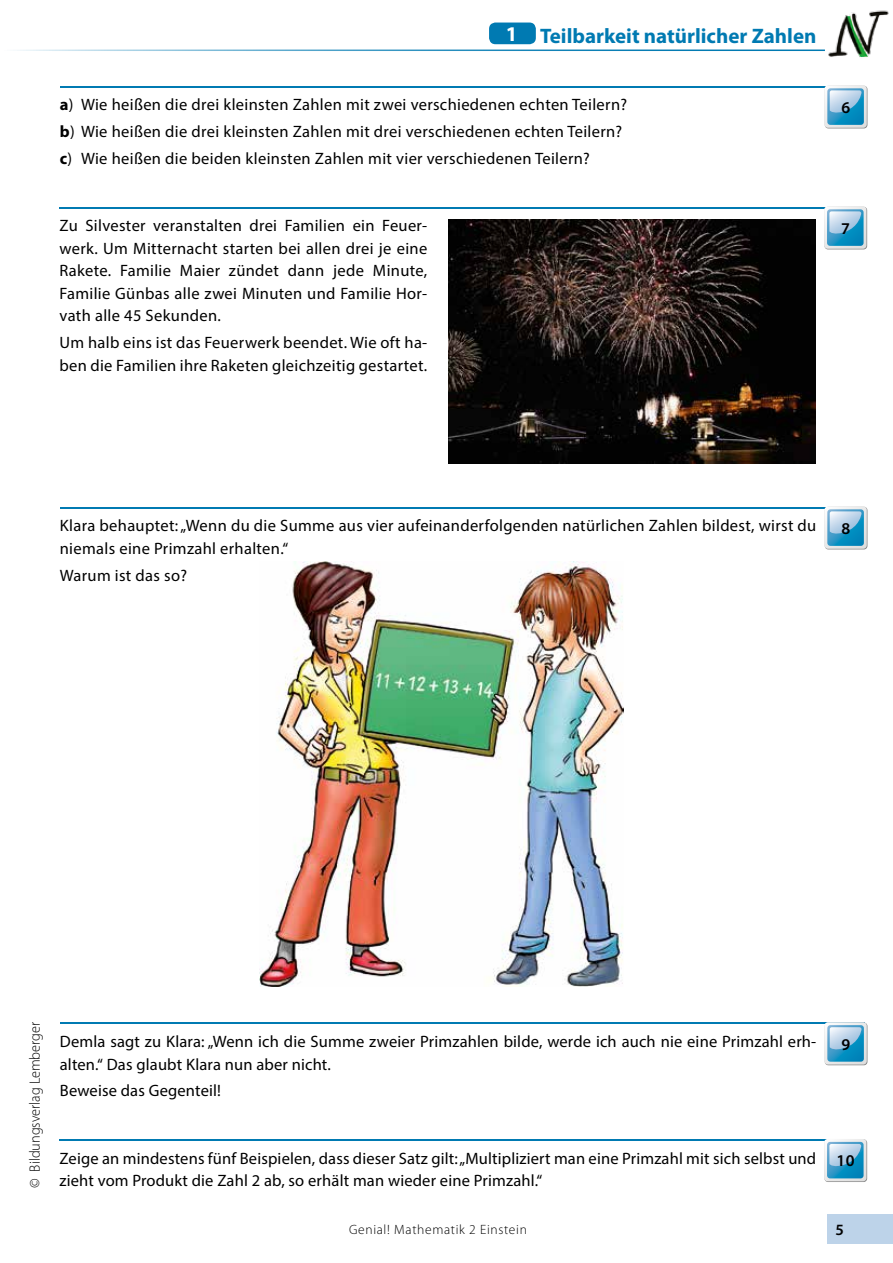
<style>
.page{position:relative;width:893px;height:1263px;background:#fff}
.page>*{position:absolute;margin:0;border:0;box-sizing:border-box;transform-origin:0 0}
.t1{font:700 21px "Myriad Pro";color:#007ab2}
.t2{font:16.5px/22.5px "Myriad Pro";letter-spacing:.02em;color:#000}
.t3{font:600 16.5px "Myriad Pro";color:#000}
.t4{font:600 15.75px "Myriad Pro";color:#000}
.t5{font:300 15px "Myriad Pro";color:#000;scale:.95 1}
.t6{font:300 13.5px "Myriad Pro";letter-spacing:.05em;color:#000}
.s1{color:#fff}
.s2{font-weight:700}
</style>
<div class="page">
<div style="left:827px;top:1214px;width:66px;height:30px;background:#bdd3e9"></div>
<hr style="left:0;top:50px;width:825px;height:1px;background:#007ab2">
<div style="left:489px;top:23px;width:47px;height:21px;background:#007ab2;border-radius:6px"></div>
<img style="left:828px;top:10px;width:61px;height:47px">
<hr style="left:60px;top:86px;width:804px;height:1px;background:#007ab2">
<svg style="left:824px;top:85px;width:43px;height:43px;background:#87bed9"></svg>
<hr style="left:60px;top:207px;width:804px;height:1px;background:#007ab2">
<div style="left:824px;top:207px;width:43px;height:42px;background:#b2b2b2;border-radius:4px"></div>
<svg style="left:824px;top:206px;width:42px;height:43px;background:#86bed9"></svg>
<hr style="left:60px;top:507px;width:804px;height:1px;background:#007ab2">
<svg style="left:824px;top:506px;width:43px;height:43px;background:#87bed9"></svg>
<hr style="left:60px;top:1023px;width:804px;height:1px;background:#007ab2">
<div style="left:825px;top:1022px;width:42px;height:43px;background:#bcbcbc;border-radius:4px"></div>
<svg style="left:824px;top:1022px;width:43px;height:42px;background:#85bdd8"></svg>
<hr style="left:60px;top:1139px;width:804px;height:2px;background:#007ab2">
<svg style="left:824px;top:1139px;width:43px;height:43px"></svg>
<svg style="left:824px;top:1139px;width:42px;height:42px;background:#84bdd9"></svg>
<img style="left:449px;top:219px;width:367px;height:245px">
<img style="left:259px;top:561px;width:364px;height:425px">
<p class="t1" style="left:506px;top:22px;width:312px"><span class="s1">1</span> Teilbarkeit natürlicher Zahlen</p>
<p class="t2" style="left:60px;top:91px;width:569px;line-height:26.7px"><span class="s2">a</span>) Wie heißen die drei kleinsten Zahlen mit zwei verschiedenen echten Teilern? <span class="s2">b</span>) Wie heißen die drei kleinsten Zahlen mit drei verschiedenen echten Teilern? <span class="s2">c</span>) Wie heißen die beiden kleinsten Zahlen mit vier verschiedenen Teilern?</p>
<p class="t3" style="left:841px;top:97px;width:10px">6</p>
<p class="t2" style="left:60px;top:214px;width:369px;text-align:justify">Zu Silvester veranstalten drei Familien ein Feuer&shy;werk. Um Mitternacht starten bei allen drei je eine Rakete. Familie Maier zündet dann jede Minute, Familie Günbas alle zwei Minuten und Familie Hor&shy;vath alle 45 Sekunden.</p>
<p class="t2" style="left:60px;top:331px;width:369px">Um halb eins ist das Feuerwerk beendet. Wie oft ha&shy;ben die Familien ihre Raketen gleichzeitig gestartet.</p>
<p class="t3" style="left:841px;top:218px;width:10px">7</p>
<p class="t2" style="left:60px;top:514px;width:758px">Klara behauptet: „Wenn du die Summe aus vier aufeinanderfolgenden natürlichen Zahlen bildest, wirst du niemals eine Primzahl erhalten.“</p>
<p class="t2" style="left:60px;top:564px;width:129px">Warum ist das so?</p>
<p class="t3" style="left:841px;top:518px;width:10px">8</p>
<p class="t5" style="left:26px;top:1187px;width:176px;rotate:-90deg">© Bildungsverlag Lemberger</p>
<p class="t2" style="left:60px;top:1030px;width:758px">Demla sagt zu Klara: „Wenn ich die Summe zweier Primzahlen bilde, werde ich auch nie eine Primzahl erh&shy;alten.“ Das glaubt Klara nun aber nicht.</p>
<p class="t2" style="left:60px;top:1079px;width:163px">Beweise das Gegenteil!</p>
<p class="t3" style="left:841px;top:1033px;width:10px">9</p>
<p class="t2" style="left:60px;top:1147px;width:758px">Zeige an mindestens fünf Beispielen, dass dieser Satz gilt: „Multipliziert man eine Primzahl mit sich selbst und zieht vom Produkt die Zahl 2 ab, so erhält man wieder eine Primzahl.“</p>
<p class="t3" style="left:836px;top:1150px;width:20px">10</p>
<p class="t6" style="left:349px;top:1221px;width:179px">Genial! Mathematik 2 Einstein</p>
<p class="t4" style="left:836px;top:1219px;width:10px">5</p>
</div>
